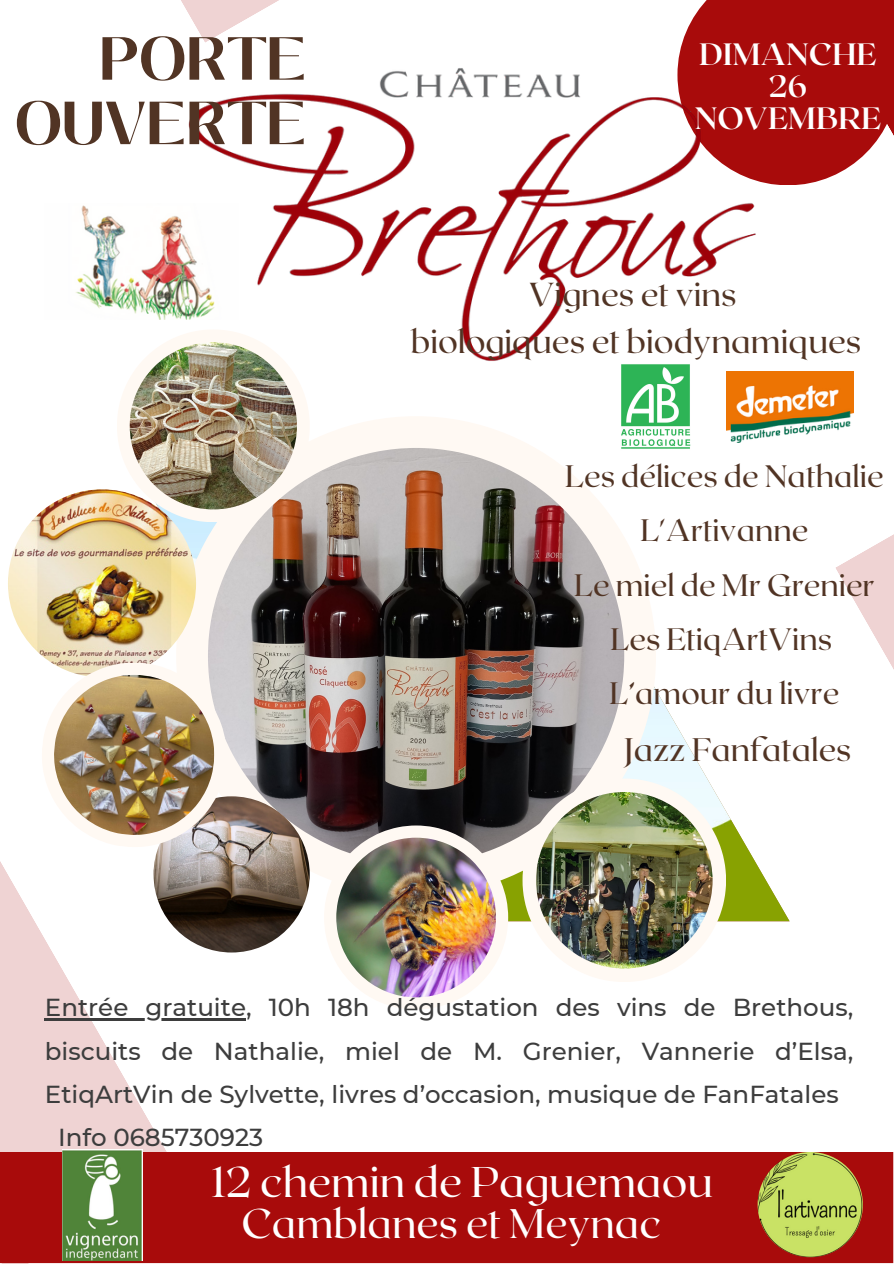
<style>
.page{position:relative;width:894px;height:1264px;background:#fff}
.page>*{position:absolute;margin:0;border:0;box-sizing:border-box;transform-origin:0 0}
.t1{font:700 60.45px "Black Mango";color:#513424}
.t2{font:42.9px "Roxborough CF";color:#fff}
.t3{font:41.25px "Roxborough CF";color:#fff}
.t4{font:33.15px "Roxborough CF";color:#513424}
.t5{font:32.55px "Roxborough CF";color:#513424}
.t6{font:30.9px "Roxborough CF";color:#513424}
.t7{font:700 30.75px/32.1px "Roxborough CF";color:#fff;text-align:center}
.t8{font:500 24.6px/43.3px "Montserrat";color:#3d3d3d;text-align:justify}
</style>
<div class="page">
<img style="left:154px;top:522px;width:635px;height:398px">
<div style="left:0;top:1151px;width:893px;height:112px;background:#a80b0b"></div>
<svg style="left:181px;top:0;width:98px;height:42px"></svg>
<svg style="left:836px;top:535px;width:57px;height:133px"></svg>
<svg style="left:0;top:852px;width:181px;height:409px"></svg>
<svg style="left:176px;top:417px;width:479px;height:478px;fill:#fff9f3"></svg>
<img style="left:208px;top:448px;width:416px;height:416px">
<img style="left:62px;top:1149px;width:80px;height:111px">
<img style="left:726px;top:371px;width:127px;height:71px">
<img style="left:619px;top:386px;width:72px;height:64px">
<img style="left:75px;top:205px;width:62px;height:109px">
<img style="left:153px;top:796px;width:156px;height:156px;border-radius:50%">
<img style="left:8px;top:489px;width:188px;height:188px;border-radius:50%">
<svg style="left:42px;top:662px;width:184px;height:185px"></svg>
<img style="left:54px;top:674px;width:160px;height:161px">
<svg style="left:324px;top:825px;width:184px;height:184px"></svg>
<img style="left:336px;top:837px;width:160px;height:160px">
<svg style="left:682px;top:0;width:211px;height:184px;background:#b12626"></svg>
<svg style="left:117px;top:379px;width:192px;height:143px"></svg>
<img style="left:130px;top:368px;width:167px;height:141px">
<svg style="left:522px;top:778px;width:203px;height:204px"></svg>
<img style="left:536px;top:792px;width:176px;height:176px">
<img style="left:757px;top:1151px;width:105px;height:106px;border-radius:50%">
<img style="left:137px;top:42px;width:669px;height:344px">
<hr style="left:45px;top:1018px;width:201px;height:2px;background:#3d3d3d">
<p class="t1" style="left:99px;top:13px;width:208px">PORTE</p>
<p class="t1" style="left:15px;top:78px;width:293px">OUVERTE</p>
<p class="t7" style="left:694px;top:36px;width:188px">DIMANCHE<br>26<br>NOVEMBRE</p>
<p class="t4" style="left:529px;top:273px;width:209px">Vignes et vins</p>
<p class="t4" style="left:411px;top:320px;width:451px">biologiques et biodynamiques</p>
<p class="t6" style="left:565px;top:456px;width:320px">Les délices de Nathalie</p>
<p class="t6" style="left:640px;top:510px;width:169px">L'Artivanne</p>
<p class="t6" style="left:574px;top:564px;width:302px">Le miel de Mr Grenier</p>
<p class="t6" style="left:610px;top:618px;width:223px">Les EtiqArtVins</p>
<p class="t6" style="left:609px;top:672px;width:231px">L’amour du livre</p>
<p class="t5" style="left:623px;top:728px;width:229px">Jazz Fanfatales</p>
<p class="t8" style="left:45px;top:985px;width:809px">Entrée gratuite, 10h 18h dégustation des vins de Brethous, biscuits de Nathalie, miel de M. Grenier, Vannerie d’Elsa, EtiqArtVin de Sylvette, livres d’occasion, musique de FanFatales</p>
<p class="t8" style="left:58px;top:1115px;width:206px">Info 0685730923</p>
<p class="t2" style="left:212px;top:1153px;width:502px">12 chemin de Paguemaou</p>
<p class="t3" style="left:241px;top:1196px;width:421px">Camblanes et Meynac</p>
</div>
